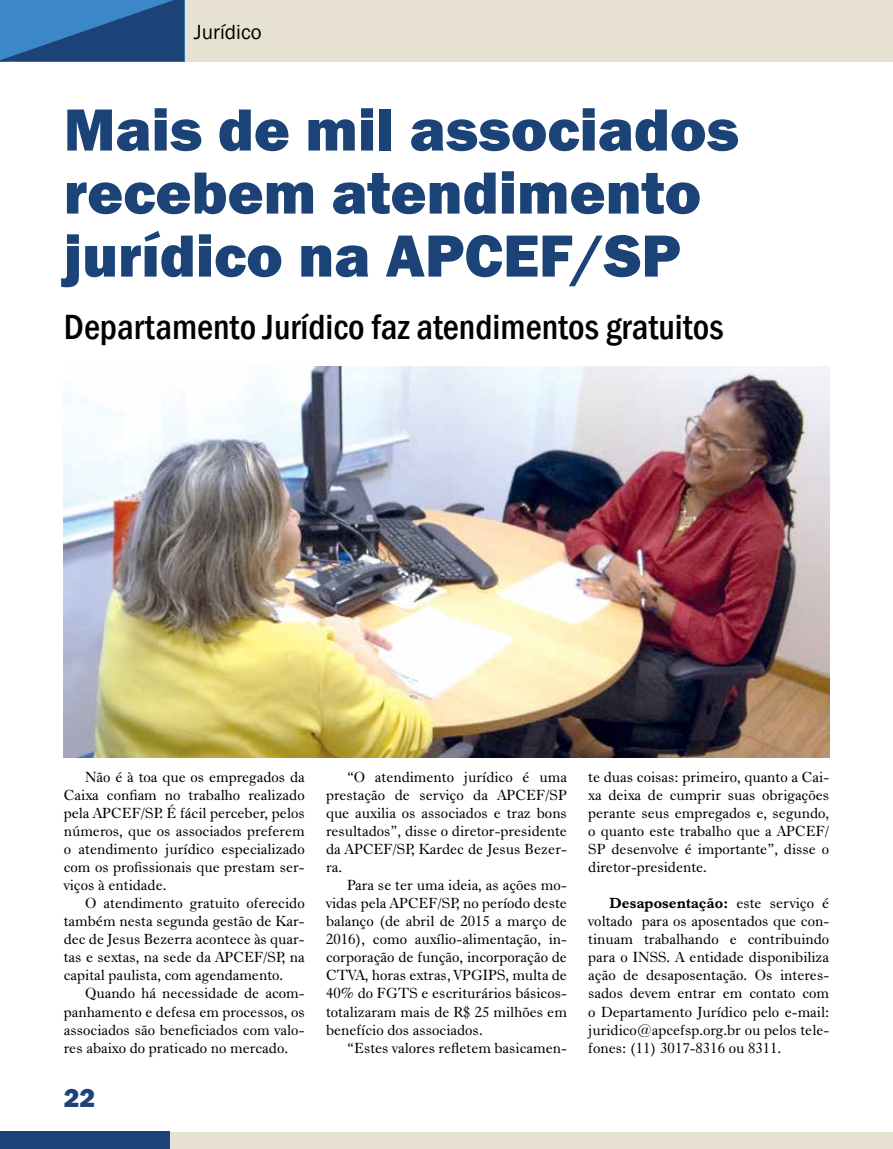
<style>
.page{position:relative;width:893px;height:1149px;background:#fff}
.page>*{position:absolute;margin:0;border:0;box-sizing:border-box;transform-origin:0 0}
.t1{font:800 61.5px/63px "Franklin Gothic";color:#1b4377}
.t2{font:500 condensed 36px "Franklin Gothic";color:#000}
.t3{font:800 27px "Franklin Gothic";color:#1b4377}
.t4{font:21px "Franklin Gothic";color:#000}
.t5{font:15px/18px "Dutch 766 BT Roman A";color:#000;text-align:justify}
.t6{font:15px "Dutch 766 BT Bold A";color:#000}
.s1{font-family:"Dutch 766 BT Roman A"}
</style>
<div class="page">
<div style="left:184px;top:0;width:709px;height:61px;background:#e6e1d3"></div>
<img style="left:64px;top:366px;width:765px;height:391px">
<svg style="left:0;top:0;width:184px;height:61px;background:#2a629c"></svg>
<div style="left:0;top:1131px;width:170px;height:17px;background:#1b4377"></div>
<div style="left:170px;top:1131px;width:723px;height:17px;background:#e6e1d3"></div>
<h3 class="t4" style="left:194px;top:19px;width:69px">Jurídico</h3>
<h1 class="t1" style="left:64px;top:98px;width:677px">Mais de mil associados recebem atendimento jurídico na APCEF/SP</h1>
<h2 class="t2" style="left:64px;top:303px;width:661px">Departamento Jurídico faz atendimentos gratuitos</h2>
<p class="t5" style="left:64px;top:767px;width:242px;text-indent:21px">Não é à toa que os empregados da Caixa confiam no trabalho realizado pela APCEF/SP. É fácil perceber, pelos números, que os associados preferem o atendimento jurídico especializado com os profissionais que prestam ser&shy;viços à entidade.</p>
<p class="t5" style="left:64px;top:893px;width:242px;text-indent:21px">O atendimento gratuito oferecido também nesta segunda gestão de Kar&shy;dec de Jesus Bezerra acontece às quar&shy;tas e sextas, na sede da APCEF/SP, na capital paulista, com agendamento.</p>
<p class="t5" style="left:64px;top:983px;width:242px;text-indent:21px">Quando há necessidade de acom&shy;panhamento e defesa em processos, os associados são beneficiados com valo&shy;res abaixo do praticado no mercado.</p>
<h3 class="t3" style="left:64px;top:1079px;width:33px">22</h3>
<p class="t5" style="left:326px;top:767px;width:242px;text-indent:21px">“O atendimento jurídico é uma prestação de serviço da APCEF/SP que auxilia os associados e traz bons resultados”, disse o diretor-presidente da APCEF/SP, Kardec de Jesus Bezer&shy;ra.</p>
<p class="t5" style="left:326px;top:875px;width:242px;text-indent:21px">Para se ter uma ideia, as ações mo&shy;vidas pela APCEF/SP, no período deste balanço (de abril de 2015 a março de 2016), como auxílio-alimentação, in&shy;corporação de função, incorporação de CTVA, horas extras, VPGIPS, multa de 40% do FGTS e escriturários básicos&shy;totalizaram mais de R$ 25 milhões em benefício dos associados.</p>
<p class="t5" style="left:347px;top:1037px;width:221px">“Estes valores refletem basicamen-</p>
<p class="t5" style="left:588px;top:767px;width:242px">te duas coisas: primeiro, quanto a Cai&shy;xa deixa de cumprir suas obrigações perante seus empregados e, segundo, o quanto este trabalho que a APCEF/ SP desenvolve é importante”, disse o diretor-presidente.</p>
<p class="t6" style="left:609px;top:893px;width:221px">Desaposentação: <span class="s1">este serviço é</span></p>
<p class="t5" style="left:588px;top:911px;width:242px">voltado para os aposentados que con&shy;tinuam trabalhando e contribuindo para o INSS. A entidade disponibiliza ação de desaposentação. Os interes&shy;sados devem entrar em contato com o Departamento Jurídico pelo e-mail: juridico@apcefsp.org.br ou pelos tele&shy;fones: (11) 3017-8316 ou 8311.</p>
</div>
